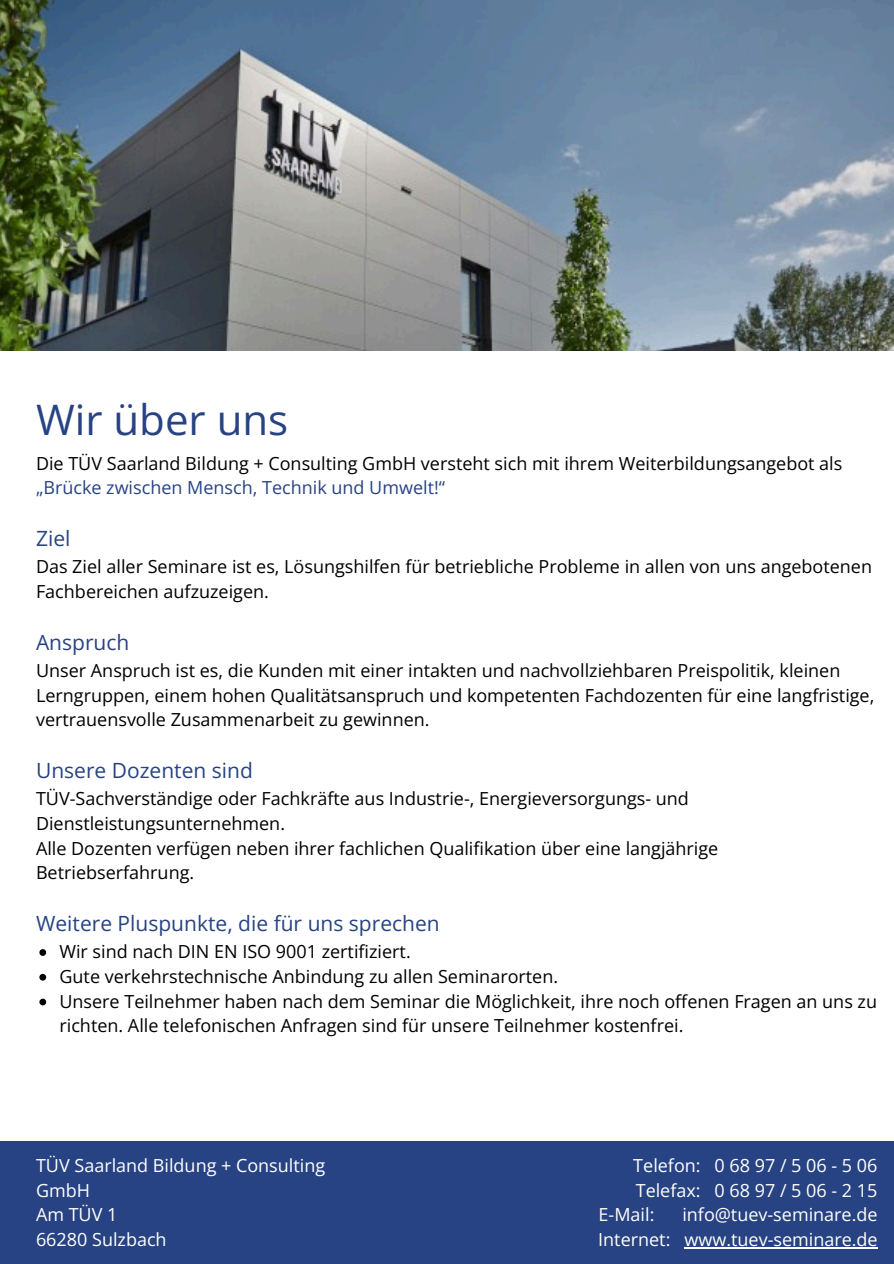
<style>
.page{position:relative;width:894px;height:1264px;background:#fff}
.page>*{position:absolute;margin:0;border:0;box-sizing:border-box;transform-origin:0 0}
.t1{font:42px "Open Sans";color:#284383}
.t2{font:21px "Open Sans";color:#284383}
.t3{font:18px/24.8px "Open Sans";color:#000}
.t4{font:18px/24.8px "Open Sans";color:#fff}
.t5{font:18px "Open Sans";color:#284383}
</style>
<div class="page">
<svg style="left:39px;top:949px;width:7px;height:6px"></svg>
<svg style="left:39px;top:973px;width:7px;height:7px"></svg>
<svg style="left:39px;top:998px;width:7px;height:7px"></svg>
<img style="left:0;top:0;width:893px;height:350px">
<div style="left:0;top:1141px;width:893px;height:122px;background:#284383"></div>
<hr style="left:684px;top:1247px;width:193px;height:1px;background:#fff">
<p class="t1" style="left:36px;top:390px;width:254px">Wir über uns</p>
<p class="t3" style="left:36px;top:450px;width:807px">Die TÜV Saarland Bildung + Consulting GmbH versteht sich mit ihrem Weiterbildungsangebot als</p>
<h1 class="t5" style="left:36px;top:475px;width:410px">„Brücke zwischen Mensch, Technik und Umwelt!“</h1>
<p class="t2" style="left:36px;top:523px;width:36px">Ziel</p>
<p class="t3" style="left:36px;top:554px;width:837px">Das Ziel aller Seminare ist es, Lösungshilfen für betriebliche Probleme in allen von uns angebotenen</p>
<p class="t3" style="left:36px;top:578px;width:234px">Fachbereichen aufzuzeigen.</p>
<p class="t2" style="left:36px;top:627px;width:95px">Anspruch</p>
<p class="t3" style="left:36px;top:657px;width:839px">Unser Anspruch ist es, die Kunden mit einer intakten und nachvollziehbaren Preispolitik, kleinen<br>Lerngruppen, einem hohen Qualitätsanspruch und kompetenten Fachdozenten für eine langfristige, vertrauensvolle Zusammenarbeit zu gewinnen.</p>
<p class="t2" style="left:36px;top:755px;width:218px">Unsere Dozenten sind</p>
<p class="t3" style="left:36px;top:785px;width:654px">TÜV-Sachverständige oder Fachkräfte aus Industrie-, Energieversorgungs- und<br>Dienstleistungsunternehmen.</p>
<p class="t3" style="left:36px;top:835px;width:683px">Alle Dozenten verfügen neben ihrer fachlichen Qualifikation über eine langjährige<br>Betriebserfahrung.</p>
<p class="t2" style="left:36px;top:908px;width:405px">Weitere Pluspunkte, die für uns sprechen</p>
<p class="t3" style="left:59px;top:938px;width:352px">Wir sind nach DIN EN ISO 9001 zertifiziert.</p>
<h2 class="t3" style="left:59px;top:963px;width:500px">Gute verkehrstechnische Anbindung zu allen Seminarorten.</h2>
<p class="t3" style="left:59px;top:988px;width:818px">Unsere Teilnehmer haben nach dem Seminar die Möglichkeit, ihre noch offenen Fragen an uns zu richten. Alle telefonischen Anfragen sind für unsere Teilnehmer kostenfrei.</p>
<p class="t4" style="left:36px;top:1152px;width:290px">TÜV Saarland Bildung + Consulting<br>GmbH</p>
<p class="t4" style="left:36px;top:1201px;width:83px">Am TÜV 1</p>
<p class="t4" style="left:36px;top:1226px;width:132px">66280 Sulzbach</p>
<p class="t4" style="left:633px;top:1152px;width:245px">Telefon: 0 68 97 / 5 06 - 5 06</p>
<p class="t4" style="left:635px;top:1177px;width:243px">Telefax: 0 68 97 / 5 06 - 2 15</p>
<p class="t4" style="left:598px;top:1201px;width:57px">E-Mail:</p>
<p class="t4" style="left:682px;top:1201px;width:196px">info@tuev-seminare.de</p>
<p class="t4" style="left:598px;top:1226px;width:281px">Internet: www.tuev-seminare.de</p>
</div>
